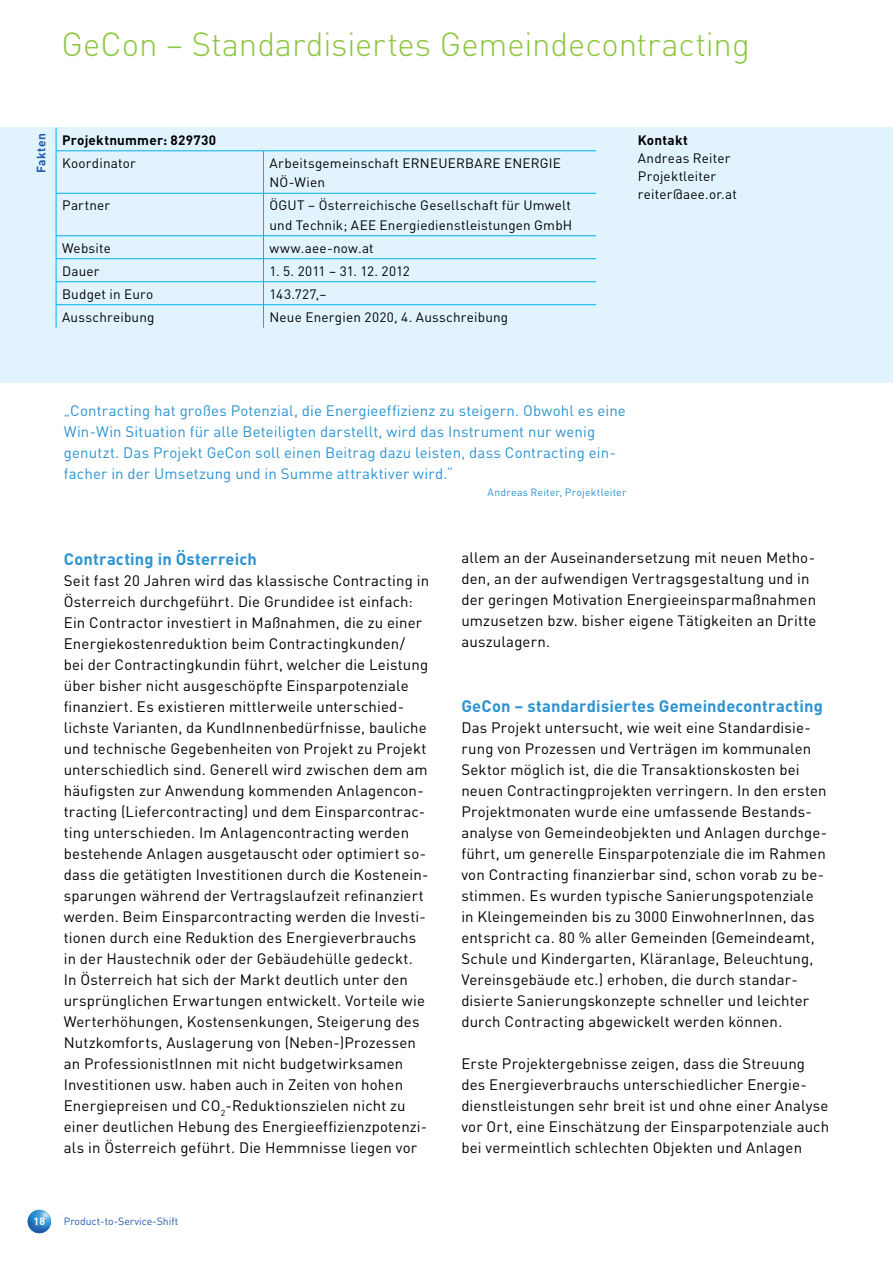
<style>
.page{position:relative;width:893px;height:1263px;background:#fff}
.page>*{position:absolute;margin:0;border:0;box-sizing:border-box;transform-origin:0 0}
.t1{font:300 33px "DIN";letter-spacing:-.005em;color:#8dc63f}
.t2{font:700 16.5px "DIN";letter-spacing:.01em;color:#2b93d1}
.t3{font:15px/21px "DIN";letter-spacing:.01em;color:#000}
.t4{font:15px/21px "DIN";letter-spacing:.01em;color:#2b93d1}
.t5{font:13.5px/19.5px "DIN";letter-spacing:.015em;color:#000}
.t6{font:700 13.5px "DIN";letter-spacing:.02em;color:#000}
.t7{font:700 12px "DIN";letter-spacing:.02em;color:#225ba9}
.t8{font:10.5px "DIN";letter-spacing:.02em;color:#2b93d1}
.t9{font:10.5px "DIN";color:#225ba9}
.t10{font:700 10.5px "DIN";color:#fff}
</style>
<div class="page">
<div style="left:0;top:128px;width:893px;height:255px;background:#e1f4fd"></div>
<img style="left:28px;top:1210px;width:23px;height:23px;border-radius:12px">
<svg style="left:56px;top:128px;width:1px;height:23px"></svg>
<hr style="left:56px;top:151px;width:207px;height:1px;background:#00aeef">
<hr style="left:56px;top:151px;width:1px;height:42px;background:#00aeef">
<hr style="left:263px;top:151px;width:333px;height:1px;background:#00aeef">
<hr style="left:263px;top:151px;width:1px;height:42px;background:#00aeef">
<hr style="left:56px;top:193px;width:207px;height:1px;background:#00aeef">
<hr style="left:56px;top:193px;width:1px;height:43px;background:#00aeef">
<hr style="left:263px;top:193px;width:333px;height:1px;background:#00aeef">
<hr style="left:263px;top:193px;width:1px;height:43px;background:#00aeef">
<hr style="left:56px;top:235px;width:207px;height:1px;background:#00aeef">
<hr style="left:263px;top:235px;width:333px;height:1px;background:#00aeef">
<hr style="left:56px;top:258px;width:207px;height:1px;background:#00aeef">
<hr style="left:263px;top:258px;width:333px;height:1px;background:#00aeef">
<hr style="left:56px;top:281px;width:207px;height:1px;background:#00aeef">
<hr style="left:263px;top:281px;width:333px;height:1px;background:#00aeef">
<hr style="left:56px;top:304px;width:207px;height:1px;background:#00aeef">
<svg style="left:56px;top:236px;width:1px;height:92px"></svg>
<hr style="left:263px;top:304px;width:333px;height:1px;background:#00aeef">
<svg style="left:263px;top:236px;width:1px;height:92px"></svg>
<h1 class="t1" style="left:62px;top:24px;width:690px">GeCon – Standardisiertes Gemeindecontracting</h1>
<p class="t7" style="left:33px;top:173px;width:41px;rotate:-90deg">Fakten</p>
<p class="t6" style="left:62px;top:131px;width:156px">Projektnummer: 829730</p>
<p class="t5" style="left:62px;top:153px;width:75px">Koordinator</p>
<p class="t5" style="left:269px;top:153px;width:293px">Arbeitsgemeinschaft ERNEUERBARE ENERGIE<br>NÖ-Wien</p>
<p class="t5" style="left:62px;top:195px;width:50px">Partner</p>
<p class="t5" style="left:269px;top:195px;width:304px">ÖGUT – Österreichische Gesellschaft für Umwelt und Technik; AEE Energiedienstleistungen GmbH</p>
<p class="t5" style="left:62px;top:238px;width:50px">Website</p>
<p class="t5" style="left:269px;top:238px;width:106px">www.aee-now.at</p>
<p class="t5" style="left:62px;top:261px;width:39px">Dauer</p>
<p class="t5" style="left:269px;top:261px;width:142px">1. 5. 2011 – 31. 12. 2012</p>
<p class="t5" style="left:62px;top:284px;width:93px">Budget in Euro</p>
<p class="t5" style="left:269px;top:284px;width:59px">143.727,–</p>
<p class="t5" style="left:62px;top:307px;width:94px">Ausschreibung</p>
<p class="t5" style="left:269px;top:307px;width:240px">Neue Energien 2020, 4. Ausschreibung</p>
<p class="t6" style="left:638px;top:131px;width:52px">Kontakt</p>
<p class="t5" style="left:638px;top:149px;width:101px;line-height:18px">Andreas Reiter<br>Projektleiter reiter@aee.or.at</p>
<p class="t4" style="left:64px;top:400px;width:564px">„Contracting hat großes Potenzial, die Energieeffizienz zu steigern. Obwohl es eine Win-Win Situation für alle Beteiligten darstellt, wird das Instrument nur wenig genutzt. Das Projekt GeCon soll einen Beitrag dazu leisten, dass Contracting ein&shy;facher in der Umsetzung und in Summe attraktiver wird.“</p>
<p class="t8" style="left:487px;top:485px;width:140px">Andreas Reiter, Projektleiter</p>
<p class="t2" style="left:64px;top:548px;width:195px">Contracting in Österreich</p>
<p class="t3" style="left:64px;top:569px;width:367px">Seit fast 20 Jahren wird das klassische Contracting in Österreich durchgeführt. Die Grundidee ist einfach:<br>Ein Contractor investiert in Maßnahmen, die zu einer Energiekostenreduktion beim Contractingkunden/ bei der Contractingkundin führt, welcher die Leistung über bisher nicht ausgeschöpfte Einsparpotenziale finanziert. Es existieren mittlerweile unterschied&shy;lichste Varianten, da KundInnenbedürfnisse, bauliche und technische Gegebenheiten von Projekt zu Projekt unterschiedlich sind. Generell wird zwischen dem am häufigsten zur Anwendung kommenden Anlagencon&shy;tracting (Liefercontracting) und dem Einsparcontrac&shy;ting unterschieden. Im Anlagencontracting werden bestehende Anlagen ausgetauscht oder optimiert so&shy;dass die getätigten Investitionen durch die Kostenein&shy;sparungen während der Vertragslaufzeit refinanziert werden. Beim Einsparcontracting werden die Investi&shy;tionen durch eine Reduktion des Energieverbrauchs in der Haustechnik oder der Gebäudehülle gedeckt.<br>In Österreich hat sich der Markt deutlich unter den ursprünglichen Erwartungen entwickelt. Vorteile wie Werterhöhungen, Kostensenkungen, Steigerung des Nutzkomforts, Auslagerung von (Neben-)Prozessen an ProfessionistInnen mit nicht budgetwirksamen Investitionen usw. haben auch in Zeiten von hohen Energiepreisen und CO<sub>2</sub>-Reduktionszielen nicht zu einer deutlichen Hebung des Energieeffizienzpotenzi&shy;als in Österreich geführt. Die Hemmnisse liegen vor</p>
<p class="t10" style="left:34px;top:1214px;width:13px">18</p>
<p class="t9" style="left:64px;top:1214px;width:116px">Product-to-Service-Shift</p>
<p class="t3" style="left:461px;top:547px;width:357px">allem an der Auseinandersetzung mit neuen Metho&shy;den, an der aufwendigen Vertragsgestaltung und in der geringen Motivation Energieeinsparmaßnahmen umzusetzen bzw. bisher eigene Tätigkeiten an Dritte auszulagern.</p>
<p class="t2" style="left:461px;top:695px;width:363px">GeCon – standardisiertes Gemeindecontracting</p>
<p class="t3" style="left:461px;top:716px;width:367px">Das Projekt untersucht, wie weit eine Standardisie&shy;rung von Prozessen und Verträgen im kommunalen Sektor möglich ist, die die Transaktionskosten bei neuen Contractingprojekten verringern. In den ersten Projektmonaten wurde eine umfassende Bestands&shy;analyse von Gemeindeobjekten und Anlagen durchge&shy;führt, um generelle Einsparpotenziale die im Rahmen von Contracting finanzierbar sind, schon vorab zu be&shy;stimmen. Es wurden typische Sanierungspotenziale in Kleingemeinden bis zu 3000 EinwohnerInnen, das entspricht ca. 80 % aller Gemeinden (Gemeindeamt, Schule und Kindergarten, Kläranlage, Beleuchtung, Vereinsgebäude etc.) erhoben, die durch standar&shy;disierte Sanierungskonzepte schneller und leichter durch Contracting abgewickelt werden können.</p>
<p class="t3" style="left:461px;top:1052px;width:369px">Erste Projektergebnisse zeigen, dass die Streuung des Energieverbrauchs unterschiedlicher Energie&shy;dienstleistungen sehr breit ist und ohne einer Analyse vor Ort, eine Einschätzung der Einsparpotenziale auch bei vermeintlich schlechten Objekten und Anlagen</p>
</div>
